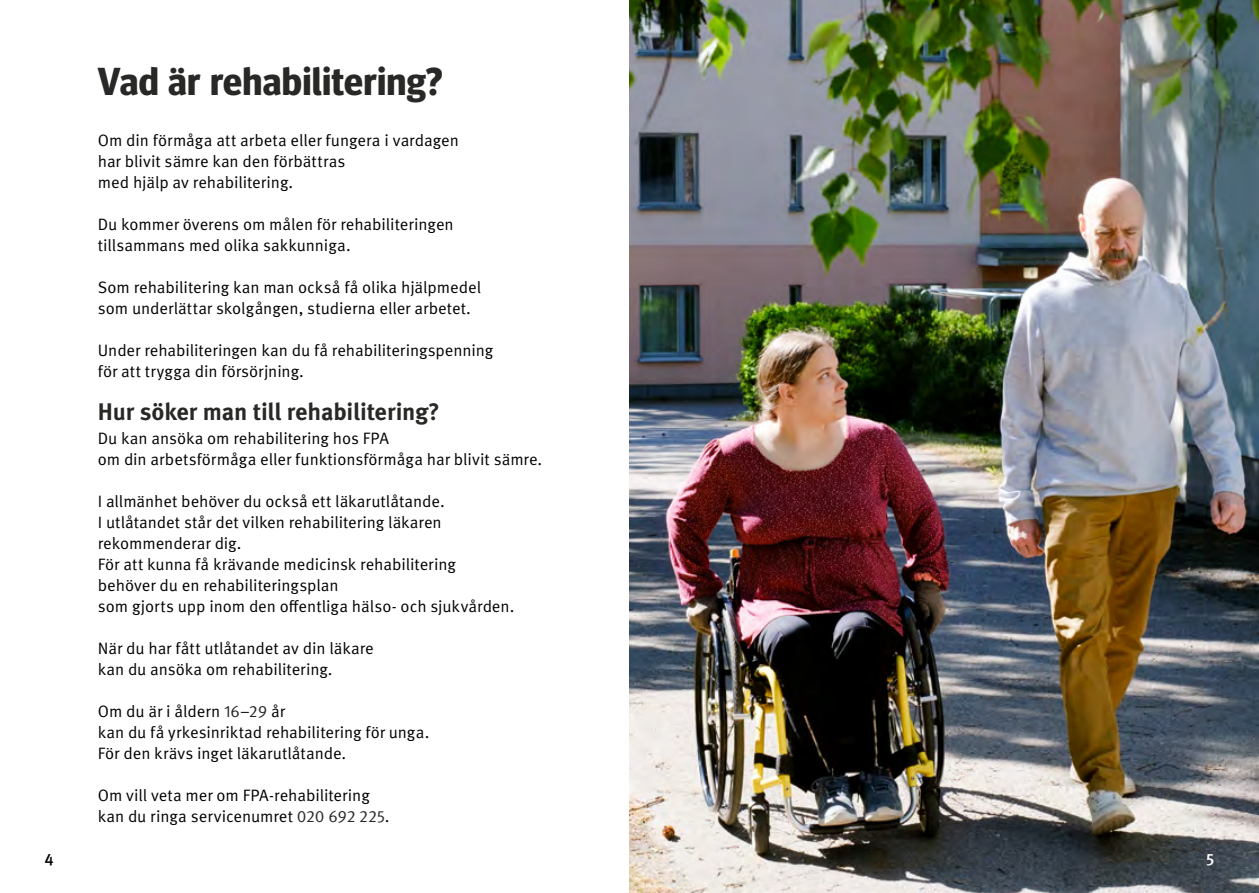
<style>
.page{position:relative;width:1259px;height:893px;background:#fff}
.page>*{position:absolute;margin:0;border:0;box-sizing:border-box;transform-origin:0 0}
.t1{font:700 39px "Meta Headline Pro";letter-spacing:.01em;color:#282827}
.t2{font:700 24px "Meta Pro";letter-spacing:-.01em;color:#282827}
.t3{font:16.5px/21px "Meta Pro Norm";letter-spacing:-.005em;color:#000}
.t4{font:500 16.5px "Meta Pro";color:#000}
.t5{font:500 16.5px "Meta Pro";color:#fff}
.s1{color:#282827}
</style>
<div class="page">
<img style="left:629px;top:0;width:630px;height:893px">
<h1 class="t1" style="left:98px;top:50px;width:346px">Vad är rehabilitering?</h1>
<p class="t3" style="left:98px;top:128px;width:363px">Om din förmåga att arbeta eller fungera i vardagen har blivit sämre kan den förbättras<br>med hjälp av rehabilitering.</p>
<p class="t3" style="left:98px;top:212px;width:357px">Du kommer överens om målen för rehabiliteringen tillsammans med olika sakkunniga.</p>
<p class="t3" style="left:98px;top:275px;width:385px">Som rehabilitering kan man också få olika hjälpmedel som underlättar skolgången, studierna eller arbetet.</p>
<p class="t3" style="left:98px;top:338px;width:397px">Under rehabiliteringen kan du få rehabiliteringspenning för att trygga din försörjning.</p>
<h2 class="t2" style="left:98px;top:393px;width:343px">Hur söker man till rehabilitering?</h2>
<p class="t3" style="left:98px;top:427px;width:446px">Du kan ansöka om rehabilitering hos FPA<br>om din arbetsförmåga eller funktionsförmåga har blivit sämre.</p>
<p class="t3" style="left:98px;top:490px;width:418px">I allmänhet behöver du också ett läkarutlåtande.<br>I utlåtandet står det vilken rehabilitering läkaren rekommenderar dig.<br>För att kunna få krävande medicinsk rehabilitering behöver du en rehabiliteringsplan<br>som gjorts upp inom den ofentliga hälso- och sjukvården.</p>
<p class="t3" style="left:98px;top:637px;width:277px">När du har fått utlåtandet av din läkare kan du ansöka om rehabilitering.</p>
<p class="t3" style="left:98px;top:700px;width:333px">Om du är i åldern <span class="s1">16</span>–<span class="s1">29</span> år<br>kan du få yrkesinriktad rehabilitering för unga.<br>För den krävs inget läkarutlåtande.</p>
<p class="t3" style="left:98px;top:784px;width:293px">Om vill veta mer om FPA-rehabilitering kan du ringa servicenumret <span class="s1">020 692 225</span>.</p>
<p class="t4" style="left:44px;top:846px;width:11px">4</p>
<p class="t5" style="left:1206px;top:846px;width:10px">5</p>
</div>
